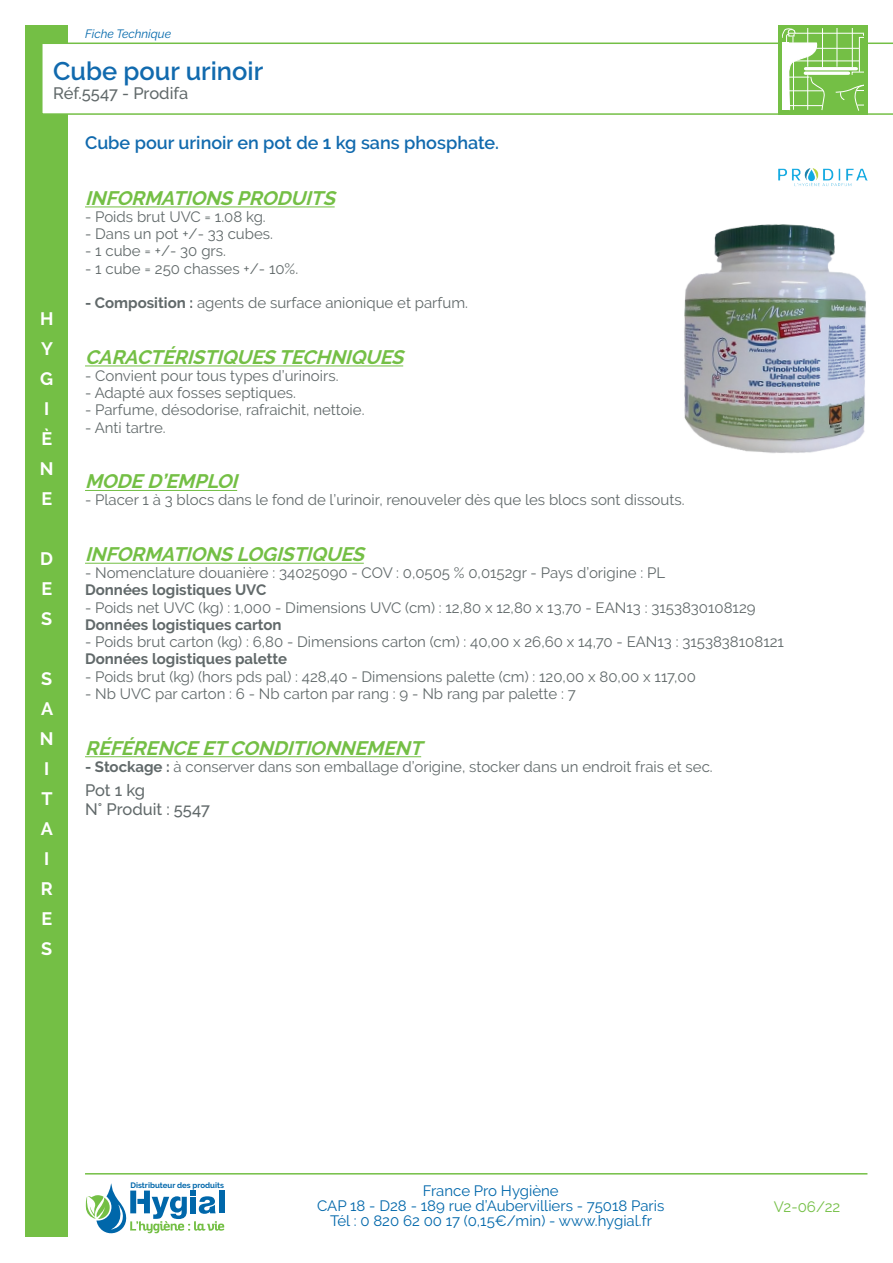
<style>
.page{position:relative;width:893px;height:1263px;background:#fff}
.page>*{position:absolute;margin:0;border:0;box-sizing:border-box;transform-origin:0 0}
.t1{font:600 25.5px "Raleway";color:#116aae}
.t2{font:italic 700 19.5px "Raleway";color:#74bf45}
.t3{font:600 18px "Raleway";color:#116aae}
.t4{font:700 18px/30px "Raleway";color:#fff}
.t5{font:500 16.5px/19.5px "Raleway";color:#61696a}
.t6{font:15px "Raleway";color:#61696a}
.t7{font:15px/15px "Raleway";color:#0067aa;text-align:center}
.t8{font:700 15px "Raleway";color:#61696a}
.t9{font:15px "Raleway";color:#74bf45}
.t10{font:italic 12px "Raleway";color:#0067aa}
.t11{font:700 7.8px "Raleway";color:#0067aa}
.s1{font-weight:700}
</style>
<div class="page">
<hr style="left:85px;top:1173px;width:782px;height:1px;background:#74bf45">
<div style="left:26px;top:26px;width:42px;height:1211px;background:#74bf45"></div>
<svg style="left:85px;top:1183px;width:139px;height:50px"></svg>
<svg style="left:42px;top:43px;width:851px;height:72px"></svg>
<div style="left:778px;top:26px;width:89px;height:89px;background:#74bf45"></div>
<hr style="left:85px;top:207px;width:250px;height:1px;background:#74bf45">
<hr style="left:85px;top:366px;width:318px;height:1px;background:#74bf45">
<hr style="left:85px;top:490px;width:152px;height:1px;background:#74bf45">
<hr style="left:85px;top:563px;width:279px;height:1px;background:#74bf45">
<hr style="left:85px;top:756px;width:336px;height:1px;background:#74bf45">
<img style="left:778px;top:168px;width:89px;height:19px">
<img style="left:684px;top:224px;width:182px;height:229px">
<svg style="left:782px;top:28px;width:82px;height:83px"></svg>
<div style="left:782px;top:42px;width:7px;height:68px;background:#fff"></div>
<p class="t10" style="left:85px;top:27px;width:88px">Fiche Technique</p>
<h1 class="t1" style="left:53px;top:56px;width:212px">Cube pour urinoir</h1>
<p class="t5" style="left:53px;top:83px;width:137px">Réf.5547 - Prodifa</p>
<p class="t4" style="left:40px;top:304px;width:15px">H<br>Y<br>G<br>I<br>È<br>N<br>E</p>
<p class="t4" style="left:40px;top:544px;width:14px;text-align:justify">D E S</p>
<p class="t4" style="left:40px;top:664px;width:15px">S<br>A<br>N<br>I<br>T<br>A<br>I<br>R<br>E<br>S</p>
<p class="t3" style="left:85px;top:132px;width:416px">Cube pour urinoir en pot de 1 kg sans phosphate.</p>
<h2 class="t2" style="left:85px;top:187px;width:257px">INFORMATIONS PRODUITS</h2>
<p class="t6" style="left:85px;top:208px;width:182px">- Poids brut UVC = 1.08 kg.</p>
<p class="t6" style="left:85px;top:225px;width:189px">- Dans un pot +/- 33 cubes.</p>
<p class="t6" style="left:85px;top:242px;width:142px">- 1 cube = +/- 30 grs.</p>
<p class="t6" style="left:85px;top:260px;width:215px">- 1 cube = 250 chasses +/- 10%.</p>
<p class="t6" style="left:85px;top:294px;width:384px"><span class="s1">- Composition :</span> agents de surface anionique et parfum.</p>
<h2 class="t2" style="left:85px;top:346px;width:326px">CARACTÉRISTIQUES TECHNIQUES</h2>
<p class="t6" style="left:85px;top:367px;width:255px">- Convient pour tous types d’urinoirs.</p>
<p class="t6" style="left:85px;top:384px;width:212px">- Adapté aux fosses septiques.</p>
<p class="t6" style="left:85px;top:401px;width:281px">- Parfume, désodorise, rafraichit, nettoie.</p>
<p class="t6" style="left:85px;top:419px;width:82px">- Anti tartre.</p>
<h2 class="t2" style="left:85px;top:470px;width:160px">MODE D’EMPLOI</h2>
<p class="t6" style="left:85px;top:491px;width:601px">- Placer 1 à 3 blocs dans le fond de l’urinoir, renouveler dès que les blocs sont dissouts.</p>
<h2 class="t2" style="left:85px;top:543px;width:286px">INFORMATIONS LOGISTIQUES</h2>
<p class="t6" style="left:85px;top:564px;width:582px">- Nomenclature douanière : 34025090 - COV : 0,0505 % 0,0152gr - Pays d’origine : PL</p>
<p class="t8" style="left:85px;top:582px;width:183px">Données logistiques UVC</p>
<p class="t6" style="left:85px;top:599px;width:672px">- Poids net UVC (kg) : 1,000 - Dimensions UVC (cm) : 12,80 x 12,80 x 13,70 - EAN13 : 3153830108129</p>
<p class="t8" style="left:85px;top:616px;width:198px">Données logistiques carton</p>
<p class="t6" style="left:85px;top:633px;width:700px">- Poids brut carton (kg) : 6,80 - Dimensions carton (cm) : 40,00 x 26,60 x 14,70 - EAN13 : 3153838108121</p>
<p class="t8" style="left:85px;top:651px;width:204px">Données logistiques palette</p>
<p class="t6" style="left:85px;top:668px;width:612px">- Poids brut (kg) (hors pds pal) : 428,40 - Dimensions palette (cm) : 120,00 x 80,00 x 117,00</p>
<p class="t6" style="left:85px;top:685px;width:492px">- Nb UVC par carton : 6 - Nb carton par rang : 9 - Nb rang par palette : 7</p>
<h2 class="t2" style="left:85px;top:736px;width:344px">RÉFÉRENCE ETCONDITIONNEMENT</h2>
<p class="t6" style="left:85px;top:758px;width:629px"><span class="s1">- Stockage :</span> à conserver dans son emballage d’origine, stocker dans un endroit frais et sec.</p>
<p class="t5" style="left:85px;top:780px;width:127px">Pot 1 kg<br>N° Produit : 5547</p>
<p class="t11" style="left:130px;top:1180px;width:95px">Distributeur des produits</p>
<p class="t7" style="left:317px;top:1183px;width:349px">France Pro Hygiène<br>CAP 18 - D28 - 189 rue d’Aubervilliers - 75018 Paris<br>Tél : 0 820 62 00 17 (0,15€/min) - www.hygial.fr</p>
<p class="t9" style="left:774px;top:1198px;width:68px">V2-06/22</p>
</div>
